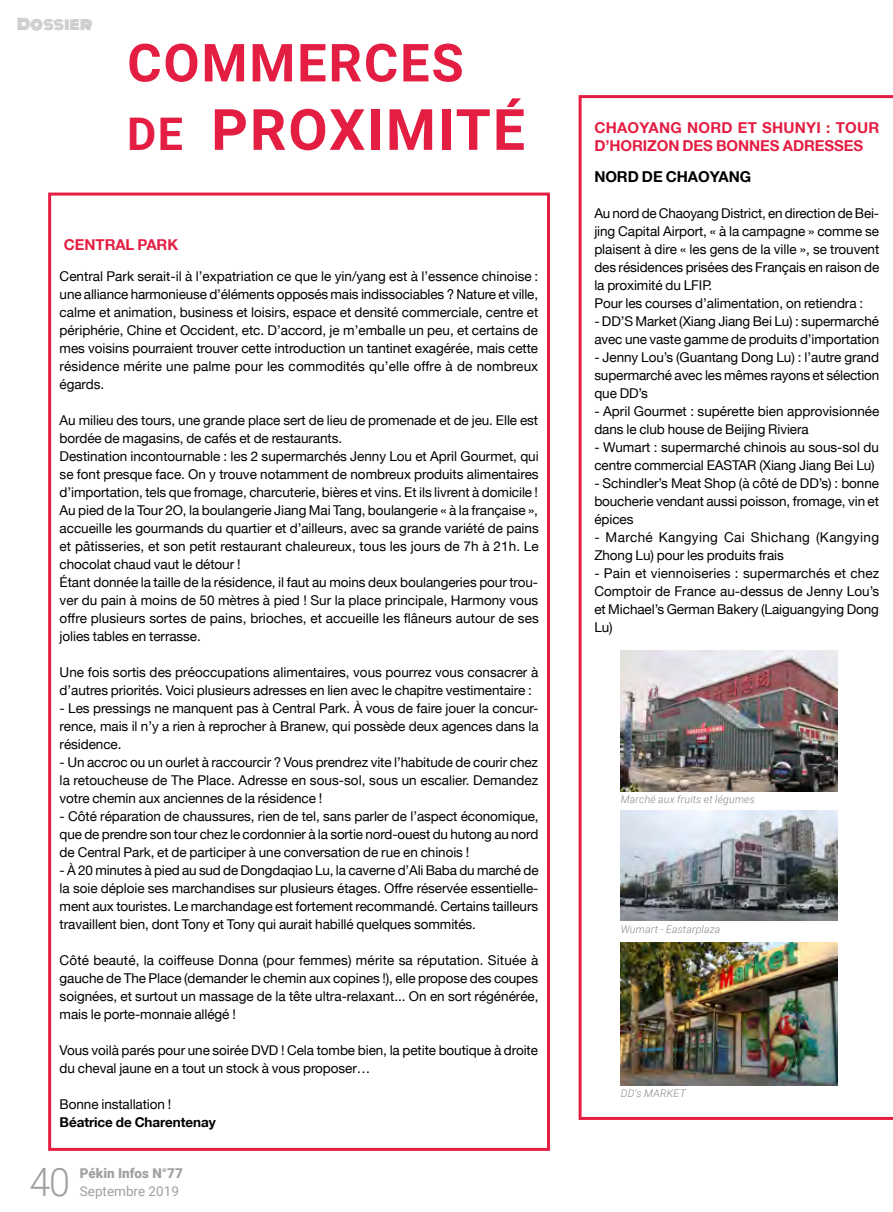
<style>
.page{position:relative;width:893px;height:1212px;background:#fff}
.page>*{position:absolute;margin:0;border:0;box-sizing:border-box;transform-origin:0 0}
.t1{font:700 57px "Roboto";letter-spacing:.035em;color:#e41e43}
.t2{font:700 52.5px "Roboto";letter-spacing:.035em;color:#e41e43}
.t3{font:300 39.15px "Roboto";color:#9ea0a2}
.t4{font:700 15px/18px "Helvetica Neue LT";letter-spacing:-.005em;color:#e41e43}
.t5{font:700 15px "Helvetica Neue LT";letter-spacing:-.005em;color:#000}
.t6{font:15px "Monoton";letter-spacing:.02em;color:#a7a8aa}
.t7{font:13.5px/18px "Helvetica Neue LT";letter-spacing:-.005em;color:#000;text-align:justify}
.t8{font:13.5px/18px "Helvetica Neue LT";letter-spacing:.03em;color:#000}
.t9{font:700 13.5px "Helvetica Neue LT";letter-spacing:-.005em;color:#000}
.t10{font:900 13.5px "Roboto";color:#9ea0a2}
.t11{font:13.5px "Roboto";color:#9ea0a2}
.t12{font:italic 300 10.5px "Roboto";letter-spacing:.015em;color:#87888a}
.s1{font-size:45px}
</style>
<div class="page">
<div style="left:48px;top:193px;width:502px;height:958px;border:3px solid #e41e43"></div>
<svg style="left:579px;top:95px;width:314px;height:1025px"></svg>
<img style="left:621px;top:942px;width:217px;height:143px">
<img style="left:621px;top:811px;width:217px;height:110px">
<img style="left:621px;top:650px;width:217px;height:142px">
<p class="t6" style="left:17px;top:13px;width:77px">Dossier</p>
<h2 class="t2" style="left:127px;top:26px;width:338px">COMMERCES</h2>
<h1 class="t1" style="left:127px;top:90px;width:399px"><span class="s1">DE</span> PROXIMITÉ</h1>
<p class="t4" style="left:64px;top:235px;width:116px">CENTRAL PARK</p>
<p class="t7" style="left:60px;top:267px;width:480px">Central Park serait-il à l’expatriation ce que le yin/yang est à l’essence chinoise : une alliance harmonieuse d’éléments opposés mais indissociables ? Nature et ville, calme et animation, business et loisirs, espace et densité commerciale, centre et périphérie, Chine et Occident, etc. D’accord, je m’emballe un peu, et certains de mes voisins pourraient trouver cette introduction un tantinet exagérée, mais cette résidence mérite une palme pour les commodités qu’elle offre à de nombreux égards.</p>
<p class="t7" style="left:60px;top:410px;width:481px;text-align:left">Au milieu des tours, une grande place sert de lieu de promenade et de jeu. Elle est bordée de magasins, de cafés et de restaurants.<br>Destination incontournable : les 2 supermarchés Jenny Lou et April Gourmet, qui se font presque face. On y trouve notamment de nombreux produits alimentaires d’importation, tels que fromage, charcuterie, bières et vins. Et ils livrent à domicile !<br>Au pied de la Tour 2O, la boulangerie Jiang Mai Tang, boulangerie « à la française », accueille les gourmands du quartier et d’ailleurs, avec sa grande variété de pains et pâtisseries, et son petit restaurant chaleureux, tous les jours de 7h à 21h. Le chocolat chaud vaut le détour !<br>Étant donnée la taille de la résidence, il faut au moins deux boulangeries pour trou&shy;ver du pain à moins de 50 mètres à pied ! Sur la place principale, Harmony vous offre plusieurs sortes de pains, brioches, et accueille les flâneurs autour de ses jolies tables en terrasse.</p>
<p class="t7" style="left:60px;top:662px;width:480px">Une fois sortis des préoccupations alimentaires, vous pourrez vous consacrer à d’autres priorités. Voici plusieurs adresses en lien avec le chapitre vestimentaire :</p>
<p class="t7" style="left:60px;top:698px;width:480px">- Les pressings ne manquent pas à Central Park. À vous de faire jouer la concur&shy;rence, mais il n’y a rien à reprocher à Branew, qui possède deux agences dans la résidence.</p>
<p class="t7" style="left:60px;top:752px;width:480px">- Un accroc ou un ourlet à raccourcir ? Vous prendrez vite l’habitude de courir chez la retoucheuse de The Place. Adresse en sous-sol, sous un escalier. Demandez votre chemin aux anciennes de la résidence !</p>
<p class="t7" style="left:60px;top:806px;width:481px">- Côté réparation de chaussures, rien de tel, sans parler de l’aspect économique, que de prendre son tour chez le cordonnier à la sortie nord-ouest du hutong au nord de Central Park, et de participer à une conversation de rue en chinois !</p>
<p class="t7" style="left:60px;top:860px;width:480px">- À 20 minutes à pied au sud de Dongdaqiao Lu, la caverne d’Ali Baba du marché de la soie déploie ses marchandises sur plusieurs étages. Offre réservée essentielle&shy;ment aux touristes. Le marchandage est fortement recommandé. Certains tailleurs travaillent bien, dont Tony et Tony qui aurait habillé quelques sommités.</p>
<p class="t7" style="left:60px;top:950px;width:480px">Côté beauté, la coiffeuse Donna (pour femmes) mérite sa réputation. Située à gauche de The Place (demander le chemin aux copines !), elle propose des coupes soignées, et surtout un massage de la tête ultra-relaxant... On en sort régénérée, mais le porte-monnaie allégé !</p>
<p class="t7" style="left:60px;top:1040px;width:480px">Vous voilà parés pour une soirée DVD ! Cela tombe bien, la petite boutique à droite du cheval jaune en a tout un stock à vous proposer…</p>
<p class="t7" style="left:60px;top:1094px;width:113px">Bonne installation !</p>
<p class="t9" style="left:60px;top:1113px;width:158px">Béatrice de Charentenay</p>
<h3 class="t3" style="left:30px;top:1154px;width:42px">40</h3>
<p class="t10" style="left:80px;top:1164px;width:105px">Pékin Infos N°77</p>
<p class="t11" style="left:80px;top:1182px;width:100px">Septembre 2019</p>
<p class="t4" style="left:594px;top:119px;width:286px">CHAOYANG NORD ET SHUNYI : TOUR<br>D’HORIZON DES BONNES ADRESSES</p>
<p class="t5" style="left:594px;top:167px;width:158px">NORD DE CHAOYANG</p>
<p class="t7" style="left:594px;top:204px;width:286px;text-align:left">Au nord de Chaoyang District, en direction de Bei&shy;jing Capital Airport, « à la campagne » comme se plaisent à dire « les gens de la ville », se trouvent des résidences prisées des Français en raison de la proximité du LFIP.<br>Pour les courses d’alimentation, on retiendra :</p>
<p class="t7" style="left:594px;top:312px;width:287px">- DD’S Market (Xiang Jiang Bei Lu) : supermarché avec une vaste gamme de produits d’importation</p>
<p class="t7" style="left:594px;top:348px;width:287px">- Jenny Lou’s (Guantang Dong Lu) : l’autre grand supermarché avec les mêmes rayons et sélection que DD’s</p>
<p class="t7" style="left:594px;top:402px;width:286px">- April Gourmet : supérette bien approvisionnée dans le club house de Beijing Riviera</p>
<p class="t7" style="left:594px;top:438px;width:286px">- Wumart : supermarché chinois au sous-sol du centre commercial EASTAR (Xiang Jiang Bei Lu)</p>
<p class="t7" style="left:594px;top:474px;width:286px">- Schindler’s Meat Shop (à côté de DD’s) : bonne boucherie vendant aussi poisson, fromage, vin et épices</p>
<p class="t8" style="left:594px;top:528px;width:286px">- Marché Kangying Cai Shichang (Kangying<br>Zhong Lu) pour les produits frais</p>
<p class="t7" style="left:594px;top:564px;width:286px">- Pain et viennoiseries : supermarchés et chez Comptoir de France au-dessus de Jenny Lou’s et Michael’s German Bakery (Laiguangying Dong Lu)</p>
<p class="t12" style="left:621px;top:792px;width:136px">Marché aux fruits et légumes</p>
<p class="t12" style="left:621px;top:922px;width:101px">Wumart - Eastarplaza</p>
<p class="t12" style="left:621px;top:1086px;width:67px">DD’s MARKET</p>
</div>
